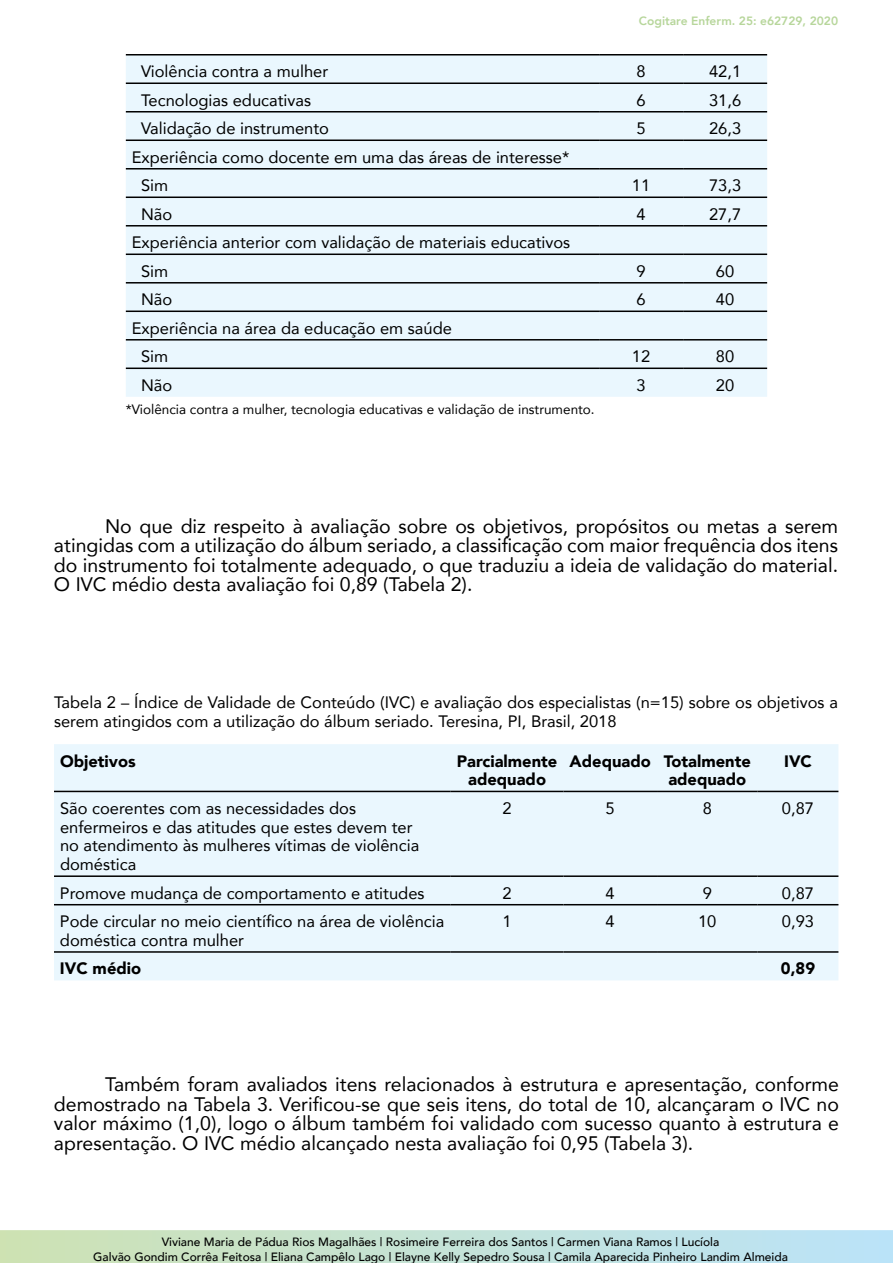
<style>
.page{position:relative;width:893px;height:1263px;background:#fff}
.page>*{position:absolute;margin:0;border:0;box-sizing:border-box;transform-origin:0 0}
.t1{font:19.5px/19.5px "Avenir";color:#000;text-align:justify}
.t2{font:16.5px/18.8px "Avenir";color:#000}
.t3{font:900 16.5px/18.8px "Avenir";color:#000;text-align:center}
.t4{font:13.5px "Avenir";color:#000}
.t5{font:500 12px/14.4px "Avenir";color:#000;text-align:center}
.t6{font:800 12px "Avenir";color:#b7d69b}
</style>
<div class="page">
<svg style="left:0;top:1230px;width:893px;height:33px;background:#c4e2d6"></svg>
<div style="left:126px;top:56px;width:641px;height:341px;background:#eaf7fe"></div>
<hr style="left:126px;top:54px;width:473px;height:2px;background:#000">
<hr style="left:599px;top:54px;width:84px;height:2px;background:#000">
<hr style="left:683px;top:54px;width:84px;height:2px;background:#000">
<hr style="left:126px;top:83px;width:473px;height:1px;background:#000">
<hr style="left:599px;top:83px;width:84px;height:1px;background:#000">
<hr style="left:683px;top:83px;width:84px;height:1px;background:#000">
<hr style="left:126px;top:111px;width:473px;height:2px;background:#000">
<hr style="left:599px;top:111px;width:84px;height:2px;background:#000">
<hr style="left:683px;top:111px;width:84px;height:2px;background:#000">
<hr style="left:126px;top:140px;width:473px;height:1px;background:#000">
<hr style="left:599px;top:140px;width:84px;height:1px;background:#000">
<hr style="left:683px;top:140px;width:84px;height:1px;background:#000">
<hr style="left:126px;top:168px;width:473px;height:2px;background:#000">
<hr style="left:599px;top:168px;width:84px;height:2px;background:#000">
<hr style="left:683px;top:168px;width:84px;height:2px;background:#000">
<hr style="left:126px;top:197px;width:473px;height:1px;background:#000">
<hr style="left:599px;top:197px;width:84px;height:1px;background:#000">
<hr style="left:683px;top:197px;width:84px;height:1px;background:#000">
<hr style="left:126px;top:225px;width:473px;height:2px;background:#000">
<hr style="left:599px;top:225px;width:84px;height:2px;background:#000">
<hr style="left:683px;top:225px;width:84px;height:2px;background:#000">
<hr style="left:126px;top:254px;width:473px;height:1px;background:#000">
<hr style="left:599px;top:254px;width:84px;height:1px;background:#000">
<hr style="left:683px;top:254px;width:84px;height:1px;background:#000">
<hr style="left:126px;top:282px;width:473px;height:2px;background:#000">
<hr style="left:599px;top:282px;width:84px;height:2px;background:#000">
<hr style="left:683px;top:282px;width:84px;height:2px;background:#000">
<hr style="left:126px;top:311px;width:473px;height:1px;background:#000">
<hr style="left:599px;top:311px;width:84px;height:1px;background:#000">
<hr style="left:683px;top:311px;width:84px;height:1px;background:#000">
<hr style="left:126px;top:339px;width:473px;height:2px;background:#000">
<hr style="left:599px;top:339px;width:84px;height:2px;background:#000">
<hr style="left:683px;top:339px;width:84px;height:2px;background:#000">
<hr style="left:126px;top:368px;width:473px;height:1px;background:#000">
<hr style="left:599px;top:368px;width:84px;height:1px;background:#000">
<hr style="left:683px;top:368px;width:84px;height:1px;background:#000">
<div style="left:54px;top:744px;width:784px;height:236px;background:#eaf7fe"></div>
<hr style="left:54px;top:791px;width:397px;height:1px;background:#000">
<hr style="left:451px;top:791px;width:112px;height:1px;background:#000">
<hr style="left:563px;top:791px;width:94px;height:1px;background:#000">
<hr style="left:657px;top:791px;width:101px;height:1px;background:#000">
<hr style="left:758px;top:791px;width:80px;height:1px;background:#000">
<hr style="left:54px;top:875px;width:397px;height:2px;background:#000">
<hr style="left:451px;top:875px;width:112px;height:2px;background:#000">
<hr style="left:563px;top:875px;width:94px;height:2px;background:#000">
<hr style="left:657px;top:875px;width:101px;height:2px;background:#000">
<hr style="left:758px;top:875px;width:80px;height:2px;background:#000">
<hr style="left:54px;top:904px;width:397px;height:1px;background:#000">
<hr style="left:451px;top:904px;width:112px;height:1px;background:#000">
<hr style="left:563px;top:904px;width:94px;height:1px;background:#000">
<hr style="left:657px;top:904px;width:101px;height:1px;background:#000">
<hr style="left:758px;top:904px;width:80px;height:1px;background:#000">
<hr style="left:54px;top:951px;width:397px;height:2px;background:#000">
<hr style="left:451px;top:951px;width:112px;height:2px;background:#000">
<hr style="left:563px;top:951px;width:94px;height:2px;background:#000">
<hr style="left:657px;top:951px;width:101px;height:2px;background:#000">
<hr style="left:758px;top:951px;width:80px;height:2px;background:#000">
<p class="t6" style="left:639px;top:12px;width:201px">Cogitare Enferm. 25: e62729, 2020</p>
<p class="t2" style="left:141px;top:62px;width:189px">Violência contra a mulher</p>
<p class="t2" style="left:636px;top:62px;width:11px">8</p>
<p class="t2" style="left:709px;top:62px;width:34px">42,1</p>
<p class="t2" style="left:141px;top:90px;width:171px">Tecnologias educativas</p>
<p class="t2" style="left:636px;top:90px;width:11px">6</p>
<p class="t2" style="left:709px;top:90px;width:34px">31,6</p>
<p class="t2" style="left:141px;top:119px;width:190px">Validação de instrumento</p>
<p class="t2" style="left:636px;top:119px;width:11px">5</p>
<p class="t2" style="left:709px;top:119px;width:34px">26,3</p>
<p class="t2" style="left:141px;top:142px;width:430px;line-height:28.5px;text-indent:-9px">Experiência como docente em uma das áreas de interesse*<br>Sim</p>
<p class="t2" style="left:632px;top:176px;width:20px">11</p>
<p class="t2" style="left:709px;top:176px;width:34px">73,3</p>
<p class="t2" style="left:141px;top:204px;width:33px">Não</p>
<p class="t2" style="left:636px;top:204px;width:11px">4</p>
<p class="t2" style="left:709px;top:204px;width:34px">27,7</p>
<p class="t2" style="left:141px;top:228px;width:431px;line-height:28.5px;text-indent:-9px">Experiência anterior com validação de materiais educativos<br>Sim</p>
<p class="t2" style="left:636px;top:261px;width:11px">9</p>
<p class="t2" style="left:716px;top:261px;width:20px">60</p>
<p class="t2" style="left:141px;top:290px;width:33px">Não</p>
<p class="t2" style="left:636px;top:290px;width:11px">6</p>
<p class="t2" style="left:716px;top:290px;width:20px">40</p>
<p class="t2" style="left:141px;top:313px;width:312px;line-height:28.5px;text-indent:-9px">Experiência na área da educação em saúde<br>Sim</p>
<p class="t2" style="left:632px;top:347px;width:20px">12</p>
<p class="t2" style="left:716px;top:347px;width:20px">80</p>
<p class="t2" style="left:141px;top:375px;width:33px">Não</p>
<p class="t2" style="left:636px;top:375px;width:11px">3</p>
<p class="t2" style="left:716px;top:375px;width:20px">20</p>
<p class="t4" style="left:126px;top:398px;width:470px">*Violência contra a mulher, tecnologia educativas e validação de instrumento.</p>
<p class="t1" style="left:54px;top:515px;width:786px;text-indent:51px">No que diz respeito à avaliação sobre os objetivos, propósitos ou metas a serem atingidas com a utilização do álbum seriado, a classificação com maior frequência dos itens do instrumento foi totalmente adequado, o que traduziu a ideia de validação do material.<br>O IVC médio desta avaliação foi 0,89 (Tabela 2).</p>
<p class="t2" style="left:54px;top:693px;width:786px">Tabela 2 – Índice de Validade de Conteúdo (IVC) e avaliação dos especialistas (n=15) sobre os objetivos a serem atingidos com a utilização do álbum seriado. Teresina, PI, Brasil, 2018</p>
<p class="t3" style="left:60px;top:751px;width:77px">Objetivos</p>
<p class="t3" style="left:457px;top:751px;width:102px">Parcialmente adequado</p>
<p class="t3" style="left:570px;top:751px;width:183px;text-align:right">Adequado Totalmente adequado</p>
<p class="t3" style="left:784px;top:751px;width:29px">IVC</p>
<p class="t2" style="left:60px;top:798px;width:361px">São coerentes com as necessidades dos enfermeiros e das atitudes que estes devem ter no atendimento às mulheres vítimas de violência doméstica</p>
<p class="t2" style="left:502px;top:798px;width:11px">2</p>
<p class="t2" style="left:606px;top:798px;width:11px">5</p>
<p class="t2" style="left:703px;top:798px;width:11px">8</p>
<p class="t2" style="left:782px;top:798px;width:34px">0,87</p>
<p class="t2" style="left:60px;top:883px;width:366px">Promove mudança de comportamento e atitudes</p>
<p class="t2" style="left:502px;top:883px;width:11px">2</p>
<p class="t2" style="left:606px;top:883px;width:11px">4</p>
<p class="t2" style="left:703px;top:883px;width:11px">9</p>
<p class="t2" style="left:782px;top:883px;width:34px">0,87</p>
<p class="t2" style="left:60px;top:911px;width:386px">Pode circular no meio científico na área de violência doméstica contra mulher</p>
<p class="t2" style="left:502px;top:911px;width:11px">1</p>
<p class="t2" style="left:606px;top:911px;width:11px">4</p>
<p class="t2" style="left:698px;top:911px;width:20px">10</p>
<p class="t2" style="left:782px;top:911px;width:34px">0,93</p>
<p class="t3" style="left:60px;top:959px;width:83px">IVC médio</p>
<p class="t3" style="left:781px;top:959px;width:36px">0,89</p>
<p class="t1" style="left:54px;top:1074px;width:786px;text-indent:51px">Também foram avaliados itens relacionados à estrutura e apresentação, conforme demostrado na Tabela 3. Verificou-se que seis itens, do total de 10, alcançaram o IVC no valor máximo (1,0), logo o álbum também foi validado com sucesso quanto à estrutura e apresentação. O IVC médio alcançado nesta avaliação foi 0,95 (Tabela 3).</p>
<p class="t5" style="left:93px;top:1234px;width:696px">Viviane Maria de Pádua Rios Magalhães | Rosimeire Ferreira dos Santos | Carmen Viana Ramos | Lucíola<br>Galvão Gondim Corrêa Feitosa | Eliana Campêlo Lago | Elayne Kelly Sepedro Sousa | Camila Aparecida Pinheiro Landim Almeida</p>
</div>
